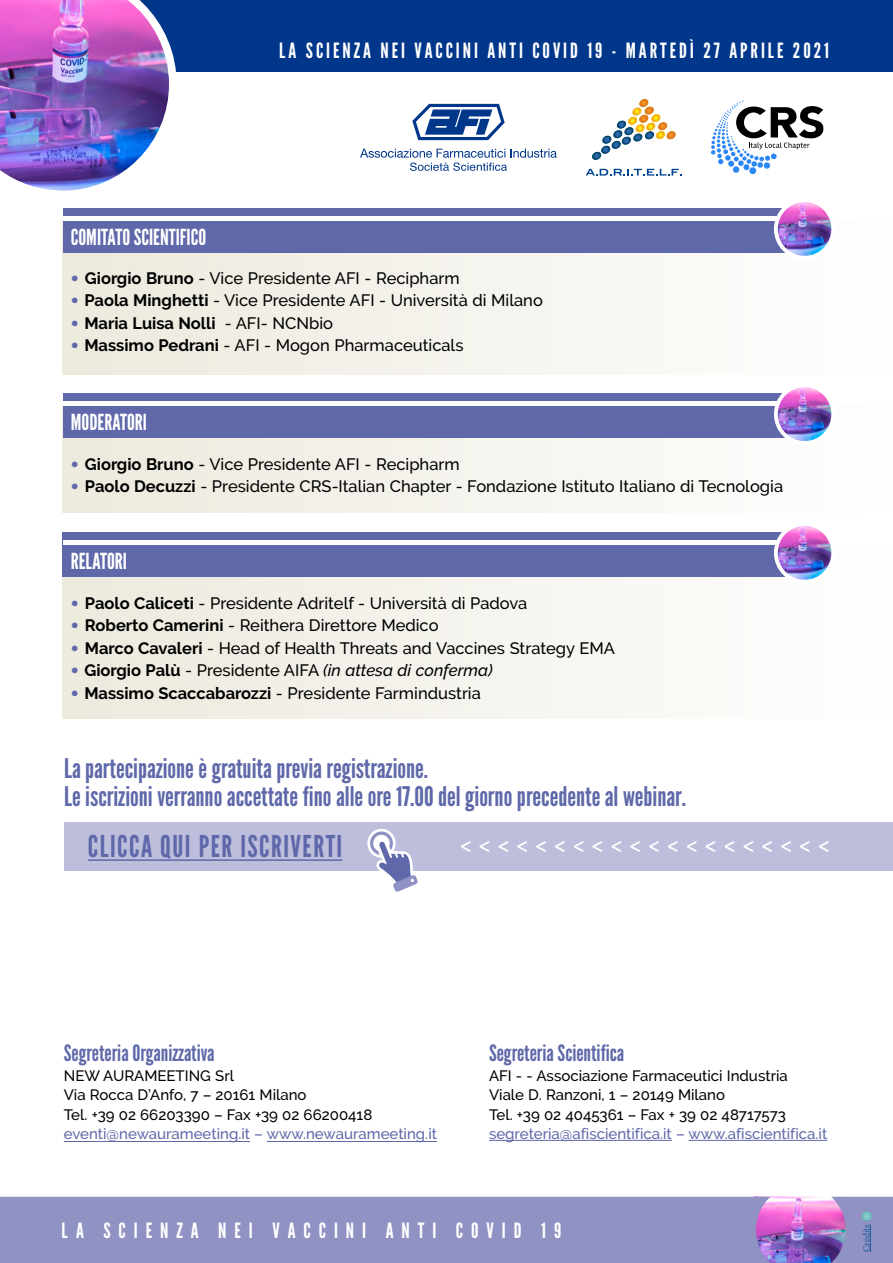
<style>
.page{position:relative;width:893px;height:1263px;background:#fff}
.page>*{position:absolute;margin:0;border:0;box-sizing:border-box;transform-origin:0 0}
.t1{font:30px "League Gothic";letter-spacing:.05em;color:#5f68a9}
.t2{font:27px/28.5px "League Gothic";color:#5f68a9}
.t3{font:22.5px "League Gothic";color:#5f68a9}
.t4{font:22.05px "League Gothic";color:#fff}
.t5{font:21px "League Gothic";letter-spacing:.14em;color:#fff}
.t6{font:21px "League Gothic";letter-spacing:.38em;color:#fff}
.t7{font:500 16.5px "Raleway";color:#000}
.t8{font:italic 500 16.5px "Raleway";color:#000}
.t9{font:700 16.5px "Raleway";color:#000}
.t10{font:500 15px/19.5px "Raleway";color:#000}
.t11{font:500 15px "Raleway";color:#5f68a9}
.t12{font:9.6px "Minion Pro";color:#165b9a}
.s1{font-family:"Optima";font-weight:700;color:#5f68a9}
.s2{font-weight:700}
.s3{font-family:"Optima";color:#5f68a9}
.s4{font-weight:500}
.s5{font-family:"Optima";font-weight:700;font-style:normal;color:#5f68a9}
.s6{font-weight:700;font-style:normal}
.s7{font-style:normal}
</style>
<div class="page">
<div style="left:0;top:0;width:893px;height:71px;background:#00378b"></div>
<img style="left:0;top:0;width:169px;height:191px">
<img style="left:770px;top:1197px;width:61px;height:66px">
<div style="left:0;top:1197px;width:770px;height:66px;background:#9092c3"></div>
<svg style="left:412px;top:104px;width:93px;height:36px"></svg>
<svg style="left:360px;top:149px;width:197px;height:22px"></svg>
<div style="left:733px;top:166px;width:6px;height:7px;background:#2c87f7;border-radius:50%"></div>
<div style="left:749px;top:167px;width:7px;height:7px;background:#2c87f7;border-radius:50%"></div>
<svg style="left:711px;top:101px;width:113px;height:69px"></svg>
<svg style="left:586px;top:169px;width:96px;height:7px"></svg>
<svg style="left:592px;top:99px;width:84px;height:61px"></svg>
<svg style="left:831px;top:1197px;width:62px;height:66px;background:#928bc0"></svg>
<div style="left:63px;top:219px;width:830px;height:155px;background:linear-gradient(to right,#ece9dd,#fefefe)"></div>
<div style="left:63px;top:405px;width:830px;height:108px;background:linear-gradient(to right,#ece9dd,#fefefe)"></div>
<div style="left:63px;top:544px;width:830px;height:175px;background:linear-gradient(to right,#eae7dd,#fdfdfd)"></div>
<div style="left:64px;top:822px;width:829px;height:48px;background:#bdbddc"></div>
<hr style="left:88px;top:859px;width:254px;height:2px;background:#5f68a9">
<svg style="left:367px;top:829px;width:54px;height:63px"></svg>
<hr style="left:64px;top:1141px;width:186px;height:1px;background:#5f68a9">
<hr style="left:267px;top:1141px;width:170px;height:1px;background:#5f68a9">
<hr style="left:489px;top:1140px;width:183px;height:1px;background:#5f68a9">
<hr style="left:689px;top:1140px;width:138px;height:1px;background:#5f68a9">
<div style="left:63px;top:208px;width:723px;height:44px;background:#5f68a9"></div>
<hr style="left:63px;top:217px;width:723px;height:4px;background:#fff">
<img style="left:776px;top:200px;width:57px;height:58px;border-radius:29px">
<div style="left:774px;top:198px;width:61px;height:62px;border:4px solid #fff;border-radius:50%"></div>
<div style="left:63px;top:393px;width:723px;height:45px;background:#5f68a9"></div>
<hr style="left:63px;top:402px;width:723px;height:4px;background:#fff">
<img style="left:776px;top:385px;width:57px;height:58px;border-radius:29px">
<div style="left:774px;top:383px;width:61px;height:62px;border:4px solid #fff;border-radius:50%"></div>
<div style="left:63px;top:532px;width:747px;height:44px;background:#5f68a9"></div>
<hr style="left:63px;top:540px;width:723px;height:4px;background:#fff">
<img style="left:776px;top:524px;width:57px;height:58px;border-radius:29px">
<div style="left:774px;top:522px;width:61px;height:62px;border:4px solid #fff;border-radius:50%"></div>
<h3 class="t4" style="left:71px;top:224px;width:137px">COMITATO SCIENTIFICO</h3>
<p class="t5" style="left:279px;top:38px;width:551px">LA SCIENZA NEI VACCINI ANTI COVID 19 - MARTEDÌ 27 APRILE 2021</p>
<p class="t7" style="left:70px;top:269px;width:391px"><span class="s1">•</span> <span class="s2">Giorgio Bruno</span> - Vice Presidente AFI - Recipharm</p>
<p class="t7" style="left:70px;top:291px;width:475px"><span class="s1">•</span> <span class="s2">Paola Minghetti</span> - Vice Presidente AFI - Università di Milano</p>
<p class="t9" style="left:70px;top:314px;width:265px"><span class="s3">•</span> Maria Luisa Nolli <span class="s4">- AFI- NCNbio</span></p>
<p class="t7" style="left:70px;top:336px;width:395px"><span class="s1">•</span> <span class="s2">Massimo Pedrani</span> - AFI - Mogon Pharmaceuticals</p>
<h3 class="t4" style="left:71px;top:409px;width:78px">MODERATORI</h3>
<p class="t7" style="left:70px;top:454px;width:391px"><span class="s1">•</span> <span class="s2">Giorgio Bruno</span> - Vice Presidente AFI - Recipharm</p>
<p class="t7" style="left:70px;top:477px;width:715px"><span class="s1">•</span> <span class="s2">Paolo Decuzzi</span> - Presidente CRS-Italian Chapter - Fondazione Istituto Italiano di Tecnologia</p>
<h3 class="t4" style="left:71px;top:548px;width:58px">RELATORI</h3>
<p class="t7" style="left:70px;top:593px;width:459px"><span class="s1">•</span> <span class="s2">Paolo Caliceti</span> - Presidente Adritelf - Università di Padova</p>
<p class="t7" style="left:70px;top:616px;width:370px"><span class="s1">•</span> <span class="s2">Roberto Camerini</span> - Reithera Direttore Medico</p>
<p class="t7" style="left:70px;top:638px;width:547px"><span class="s1">•</span> <span class="s2">Marco Cavaleri</span> - Head of Health Threats and Vaccines Strategy EMA</p>
<p class="t8" style="left:70px;top:661px;width:424px"><span class="s5">•</span> <span class="s6">Giorgio Palù</span> <span class="s7">- Presidente AIFA</span> (in attesa di conferma)</p>
<p class="t7" style="left:70px;top:683px;width:413px"><span class="s1">•</span> <span class="s2">Massimo Scaccabarozzi</span> - Presidente Farmindustria</p>
<h2 class="t2" style="left:64px;top:754px;width:623px">La partecipazione è gratuita previa registrazione.<br>Le iscrizioni verranno accettate fino alle ore 17.00 del giorno precedente al webinar.</h2>
<h1 class="t1" style="left:88px;top:828px;width:256px">CLICCA QUI PER ISCRIVERTI</h1>
<p class="t5" style="left:460px;top:834px;width:370px">&lt;&lt;&lt;&lt;&lt;&lt;&lt;&lt;&lt;&lt;&lt;&lt;&lt;&lt;&lt;&lt;&lt;&lt;&lt;&lt;</p>
<h3 class="t3" style="left:64px;top:1040px;width:152px">Segreteria Organizzativa</h3>
<p class="t10" style="left:64px;top:1066px;width:310px">NEW AURAMEETING Srl<br>Via Rocca D’Anfo, 7 – 20161 Milano<br>Tel. +39 02 66203390 – Fax +39 02 66200418</p>
<p class="t11" style="left:64px;top:1125px;width:375px">eventi@newaurameeting.it – www.newaurameeting.it</p>
<h3 class="t3" style="left:489px;top:1040px;width:137px">Segreteria Scientifica</h3>
<p class="t10" style="left:489px;top:1066px;width:300px">AFI - - Associazione Farmaceutici Industria<br>Viale D. Ranzoni, 1 – 20149 Milano<br>Tel. +39 02 4045361 – Fax + 39 02 48717573</p>
<p class="t11" style="left:489px;top:1125px;width:340px">segreteria@afiscientifica.it – www.afiscientifica.it</p>
<p class="t6" style="left:62px;top:1217px;width:501px">LA SCIENZA NEI VACCINI ANTI COVID 19</p>
<p class="t12" style="left:861px;top:1252px;width:29px;rotate:-90deg">Credits</p>
</div>
